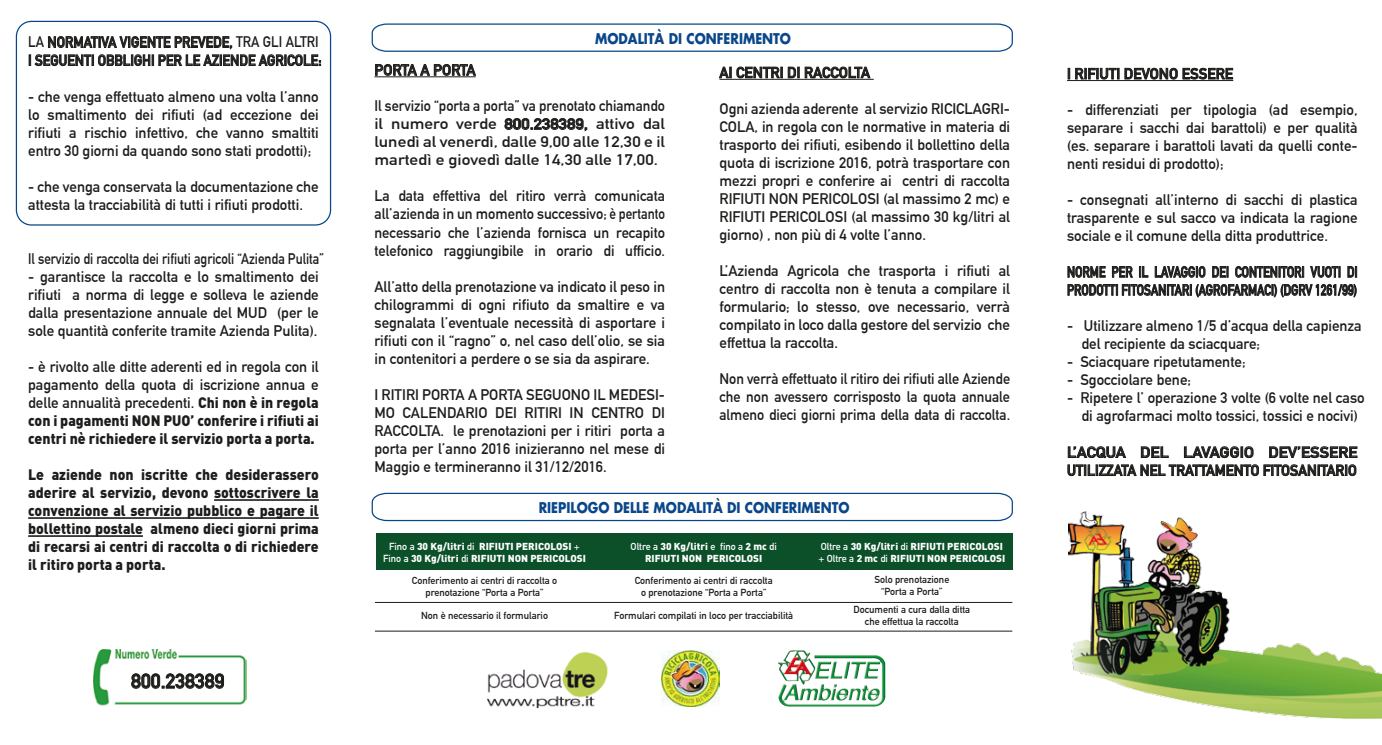
<style>
.page{position:relative;width:1382px;height:745px;background:#fff}
.page>*{position:absolute;margin:0;border:0;box-sizing:border-box;transform-origin:0 0}
.t1{font:700 20px "DIN Alternate";color:#1d1d1b}
.t2{font:700 15px/18px "DIN Alternate";color:#1d1d1b;text-align:justify}
.t3{font:900 15px/18px "DIN";color:#1d1d1b;scale:.94 1}
.t4{font:700 15px/18px "DIN Alternate";color:#1d1d1b;text-align:justify;scale:.95 1}
.t5{font:700 15px/18px "DIN Alternate";color:#1d1d1b;scale:.8 1}
.t6{font:700 15px/18px "DIN Alternate";color:#1d1d1b;scale:.91 1}
.t7{font:700 15px/18px "DIN Alternate";color:#1d1d1b;scale:1.1 1}
.t8{font:700 15px "DIN Alternate";color:#1d1d1b;scale:.87 1}
.t9{font:700 14.38px "Futura";color:#0a478a;scale:.87 1}
.t10{font:700 10px/12px "DIN Alternate";color:#1d1d1b;text-align:center}
.t11{font:900 10px/12px "DIN";color:#fff;text-align:center}
.t12{font:700 10px "DIN Alternate";color:#fff}
.s1{font-family:"DIN";font-weight:900}
.s2{color:#134483}
.s3{font-family:"DIN Alternate";font-weight:700}
</style>
<div class="page">
<img style="left:487px;top:651px;width:121px;height:55px">
<svg style="left:29px;top:36px;width:292px;height:31px"></svg>
<hr style="left:214px;top:499px;width:105px;height:1px;background:#1d1d1b">
<hr style="left:28px;top:517px;width:291px;height:1px;background:#1d1d1b">
<hr style="left:28px;top:535px;width:115px;height:1px;background:#1d1d1b">
<img style="left:94px;top:649px;width:153px;height:57px">
<svg style="left:131px;top:672px;width:93px;height:16px"></svg>
<div style="left:16px;top:21px;width:315px;height:204px;border:1px solid #074788;border-radius:15px"></div>
<svg style="left:375px;top:64px;width:101px;height:12px"></svg>
<hr style="left:374px;top:76px;width:102px;height:1px;background:#1d1d1b">
<svg style="left:504px;top:118px;width:83px;height:13px"></svg>
<svg style="left:719px;top:66px;width:152px;height:13px"></svg>
<hr style="left:719px;top:79px;width:155px;height:1px;background:#1d1d1b">
<svg style="left:1068px;top:67px;width:165px;height:13px"></svg>
<hr style="left:1067px;top:80px;width:166px;height:1px;background:#1d1d1b">
<svg style="left:1067px;top:266px;width:290px;height:32px"></svg>
<svg style="left:1067px;top:446px;width:290px;height:30px"></svg>
<svg style="left:371px;top:23px;width:642px;height:29px"></svg>
<img style="left:778px;top:650px;width:24px;height:30px">
<img style="left:662px;top:650px;width:57px;height:56px">
<img style="left:1068px;top:511px;width:314px;height:206px">
<svg style="left:371px;top:492px;width:642px;height:29px"></svg>
<div style="left:376px;top:533px;width:636px;height:37px;background:#0b5029"></div>
<hr style="left:375px;top:601px;width:637px;height:1px;background:#1d1d1b">
<hr style="left:375px;top:630px;width:637px;height:1px;background:#1d1d1b">
<p class="t6" style="left:28px;top:32px;width:324px">LA NORMATIVA VIGENTE PREVEDE, TRA GLI ALTRI<br>I SEGUENTI OBBLIGHI PER LE AZIENDE AGRICOLE:</p>
<p class="t2" style="left:28px;top:86px;width:292px">- che venga effettuato almeno una volta l’anno lo smaltimento dei rifiuti (ad eccezione dei rifiuti a rischio infettivo, che vanno smaltiti entro 30 giorni da quando sono stati prodotti);</p>
<p class="t2" style="left:28px;top:176px;width:292px">- che venga conservata la documentazione che attesta la tracciabilità di tutti i rifiuti prodotti.</p>
<p class="t8" style="left:28px;top:247px;width:341px">Il servizio di raccolta dei rifiuti agricoli “Azienda Pulita”</p>
<p class="t2" style="left:28px;top:266px;width:292px">- garantisce la raccolta e lo smaltimento dei rifiuti a norma di legge e solleva le aziende dalla presentazione annuale del MUD (per le sole quantità conferite tramite Azienda Pulita).</p>
<p class="t2" style="left:28px;top:356px;width:292px">- è rivolto alle ditte aderenti ed in regola con il pagamento della quota di iscrizione annua e delle annualità precedenti. <span class="s1">Chi non è in regola</span></p>
<p class="t3" style="left:28px;top:410px;width:311px">con i pagamenti NON PUO’ conferire i rifiuti ai centri nè richiedere il servizio porta a porta.</p>
<p class="t3" style="left:28px;top:464px;width:311px;text-align:justify">Le aziende non iscritte che desiderassero aderire al servizio, devono sottoscrivere la convenzione al servizio pubblico e pagare il bollettino postale almeno dieci giorni prima di recarsi ai centri di raccolta o di richiedere il ritiro porta a porta.</p>
<h1 class="t1" style="left:131px;top:665px;width:95px">800.238389</h1>
<p class="t9" style="left:595px;top:29px;width:227px">MODALIT<span class="s2">À</span> DI CONFERIMENTO</p>
<p class="t2" style="left:374px;top:60px;width:103px">PORTA A PORTA</p>
<p class="t4" style="left:374px;top:96px;width:307px">Il servizio “porta a porta” va prenotato chiamando il numero verde 800.238389, attivo dal lunedì al venerdì, dalle 9,00 alle 12,30 e il martedì e giovedì dalle 14,30 alle 17,00.</p>
<p class="t2" style="left:374px;top:186px;width:292px">La data effettiva del ritiro verrà comunicata all’azienda in un momento successivo; è pertanto necessario che l’azienda fornisca un recapito telefonico raggiungibile in orario di ufficio.</p>
<p class="t2" style="left:374px;top:276px;width:292px">All’atto della prenotazione va indicato il peso in chilogrammi di ogni rifiuto da smaltire e va segnalata l’eventuale necessità di asportare i rifiuti con il “ragno” o, nel caso dell’olio, se sia in contenitori a perdere o se sia da aspirare.</p>
<p class="t2" style="left:374px;top:384px;width:292px">I RITIRI PORTA A PORTA SEGUONO IL MEDESI-MO CALENDARIO DEI RITIRI IN CENTRO DI RACCOLTA. le prenotazioni per i ritiri porta a porta per l’anno 2016 inizieranno nel mese di Maggio e termineranno il 31/12/2016.</p>
<p class="t2" style="left:719px;top:62px;width:152px">AI CENTRI DI RACCOLTA</p>
<p class="t2" style="left:719px;top:98px;width:292px">Ogni azienda aderente al servizio RICICLAGRI-COLA, in regola con le normative in materia di trasporto dei rifiuti, esibendo il bollettino della quota di iscrizione 2016, potrà trasportare con mezzi propri e conferire ai centri di raccolta RIFIUTI NON PERICOLOSI (al massimo 2 mc) e RIFIUTI PERICOLOSI (al massimo 30 kg/litri al giorno) , non più di 4 volte l’anno.</p>
<p class="t2" style="left:719px;top:260px;width:292px">L’Azienda Agricola che trasporta i rifiuti al centro di raccolta non è tenuta a compilare il formulario; lo stesso, ove necessario, verrà compilato in loco dalla gestore del servizio che effettua la raccolta.</p>
<p class="t4" style="left:719px;top:368px;width:307px">Non verrà effettuato il ritiro dei rifiuti alle Aziende che non avessero corrisposto la quota annuale almeno dieci giorni prima della data di raccolta.</p>
<p class="t9" style="left:539px;top:497px;width:359px">RIEPILOGO DELLE MODALIT<span class="s2">À</span> DI CONFERIMENTO</p>
<p class="t11" style="left:383px;top:540px;width:204px"><span class="s3">Fino a</span> 30 Kg/litri <span class="s3">di</span> RIFIUTI PERICOLOSI <span class="s3">+<br>Fino a</span> 30 Kg/litri <span class="s3">di</span> RIFIUTI NON PERICOLOSI</p>
<p class="t12" style="left:631px;top:539px;width:148px">Oltre a <span class="s1">30 Kg/litri</span> e fino a <span class="s1">2 mc</span> di</p>
<p class="t11" style="left:818px;top:540px;width:188px;text-align:left"><span class="s3">Oltre a</span> 30 Kg/litri <span class="s3">di</span> RIFIUTI PERICOLOSI <span class="s3">+ Oltre a</span> 2 mc <span class="s3">di</span> RIFIUTI NON PERICOLOSI</p>
<p class="t11" style="left:645px;top:552px;width:119px">RIFIUTI NON PERICOLOSI</p>
<p class="t10" style="left:635px;top:573px;width:140px">Conferimento ai centri di raccolta o prenotazione “Porta a Porta”</p>
<p class="t10" style="left:874px;top:573px;width:76px">Solo prenotazione “Porta a Porta”</p>
<p class="t10" style="left:412px;top:573px;width:147px">Conferimento ai centri di raccolta o prenotazione “Porta a Porta”</p>
<p class="t10" style="left:421px;top:608px;width:128px">Non è necessario il formulario</p>
<p class="t10" style="left:614px;top:608px;width:181px">Formulari compilati in loco per tracciabilità</p>
<p class="t10" style="left:853px;top:602px;width:118px">Documenti a cura dalla ditta che effettua la raccolta</p>
<p class="t2" style="left:1067px;top:64px;width:168px">I RIFIUTI DEVONO ESSERE</p>
<p class="t2" style="left:1067px;top:100px;width:292px">- differenziati per tipologia (ad esempio, separare i sacchi dai barattoli) e per qualità (es. separare i barattoli lavati da quelli conte&shy;nenti residui di prodotto);</p>
<p class="t2" style="left:1067px;top:190px;width:292px">- consegnati all’interno di sacchi di plastica trasparente e sul sacco va indicata la ragione sociale e il comune della ditta produttrice.</p>
<p class="t5" style="left:1067px;top:262px;width:365px">NORME PER IL LAVAGGIO DEI CONTENITORI VUOTI DI<br>PRODOTTI FITOSANITARI (AGROFARMACI) (DGRV 1261/99)</p>
<p class="t2" style="left:1081px;top:316px;width:282px;text-indent:-14px">- Utilizzare almeno 1/5 d’acqua della capienza del recipiente da sciacquare;</p>
<p class="t2" style="left:1067px;top:352px;width:180px">- Sciacquare ripetutamente;</p>
<p class="t2" style="left:1067px;top:370px;width:126px">- Sgocciolare bene;</p>
<p class="t2" style="left:1067px;top:388px;width:299px;text-align:center">- Ripetere l’ operazione 3 volte (6 volte nel caso di agrofarmaci molto tossici, tossici e nocivi)</p>
<p class="t7" style="left:1067px;top:442px;width:266px">L’ACQUA DEL LAVAGGIO DEV’ESSERE<br>UTILIZZATA NEL TRATTAMENTO FITOSANITARIO</p>
</div>
